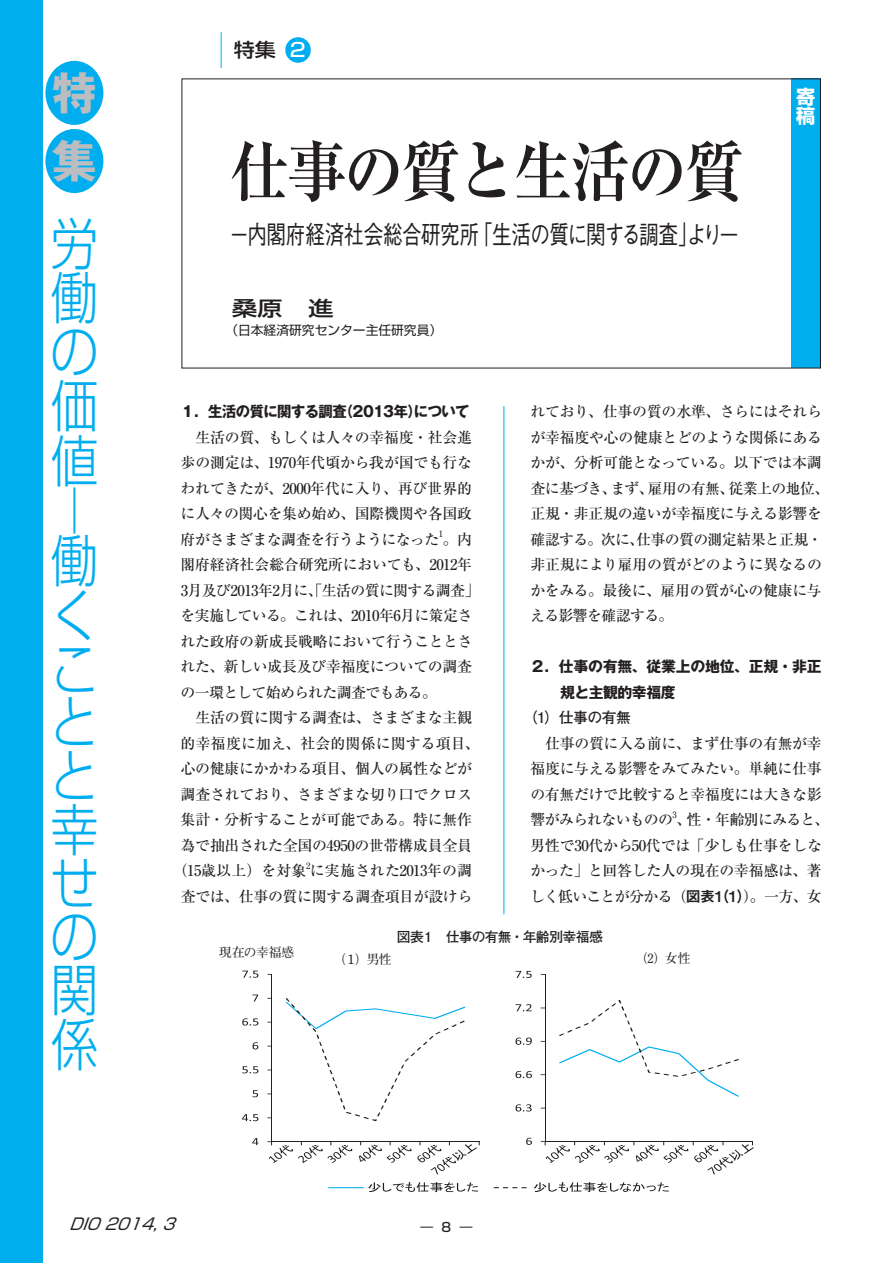
<style>
.page{position:relative;width:893px;height:1263px;background:#fff}
.page>*{position:absolute;margin:0;border:0;box-sizing:border-box;transform-origin:0 0}
.t1{font:700 65.85px "Ryumin Pro";letter-spacing:-.05em;color:#231f20;scale:.91 1}
.t2{font:300 55.95px/53.7px "Shin Go Pro";color:#00aeef;text-align:justify;scale:.86 1}
.t3{font:300 46.2px "Shin Go Pro";color:#00aeef;scale:1.04 1}
.t4{font:700 44.85px/68.1px "Gothic MB101 Pro";color:#bcbdc0}
.t5{font:500 25.5px "Gothic BBB Pro";letter-spacing:-.025em;color:#231f20;scale:.77 1}
.t6{font:500 20.4px "Shin Go Pro";color:#231f20;scale:1.25 1}
.t7{font:500 19.2px "Shin Go Pro";color:#231f20;scale:1.1 1}
.t8{font:700 19.2px/19.2px "Shin Go Pro";color:#fff}
.t9{font:italic 15.9px "Shin Go Pro";color:#231f20}
.t10{font:500 14.85px/25.5px "Ryumin Pro";letter-spacing:-.02em;color:#231f20;text-align:justify}
.t11{font:500 14.85px "Ryumin Pro";letter-spacing:-.04em;color:#231f20}
.t12{font:500 14.85px "Ryumin Pro";letter-spacing:.01em;color:#231f20}
.t13{font:700 14.85px/25.5px "Gothic MB101 Pro";letter-spacing:-.015em;color:#231f20}
.t14{font:700 14.85px "Gothic MB101 Pro";letter-spacing:-.035em;color:#231f20}
.t15{font:700 14.85px "Futo Go B101 Pro";letter-spacing:-.035em;color:#231f20}
.t16{font:700 13.8px "Futo Go B101 Pro";letter-spacing:-.055em;color:#231f20}
.t17{font:12.75px "Shin Go Pro";color:#231f20}
.t18{font:700 12.75px "Futo Min A101 Pro";letter-spacing:-.01em;color:#231f20}
.t19{font:500 12.75px "Shin Go Pro";color:#231f20}
.t20{font:500 8.7px "Ryumin Pro";color:#231f20}
.s1{color:#fff}
.s2{font-family:"Midashi Go Pro MB31";font-weight:400}
</style>
<div class="page">
<div style="left:791px;top:79px;width:30px;height:289px;background:#00aeef"></div>
<div style="left:0;top:0;width:43px;height:1263px;background:#00aeef"></div>
<div style="left:45px;top:61px;width:58px;height:64px;background:#00aeef;border-radius:50%"></div>
<div style="left:45px;top:129px;width:58px;height:64px;background:#00aeef;border-radius:50%"></div>
<div style="left:285px;top:37px;width:26px;height:26px;background:#00aeef;border-radius:50%"></div>
<hr style="left:221px;top:32px;width:1px;height:36px;background:#00aeef">
<hr style="left:504px;top:406px;width:1px;height:508px;background:#00aeef">
<hr style="left:271px;top:974px;width:1px;height:167px;background:#231f20">
<hr style="left:272px;top:1141px;width:207px;height:1px;background:#231f20">
<svg style="left:286px;top:998px;width:179px;height:123px"></svg>
<svg style="left:252px;top:1138px;width:6px;height:7px"></svg>
<svg style="left:242px;top:1114px;width:16px;height:7px"></svg>
<svg style="left:253px;top:1090px;width:5px;height:7px"></svg>
<svg style="left:242px;top:1066px;width:16px;height:7px"></svg>
<svg style="left:253px;top:1042px;width:5px;height:7px"></svg>
<svg style="left:242px;top:1018px;width:16px;height:7px"></svg>
<svg style="left:253px;top:994px;width:5px;height:7px"></svg>
<svg style="left:242px;top:971px;width:16px;height:7px"></svg>
<svg style="left:267px;top:1141px;width:86px;height:22px"></svg>
<svg style="left:359px;top:1142px;width:121px;height:32px"></svg>
<hr style="left:328px;top:1187px;width:36px;height:1px;background:#00aeef">
<svg style="left:368px;top:1182px;width:110px;height:10px"></svg>
<svg style="left:494px;top:1187px;width:33px;height:1px"></svg>
<svg style="left:534px;top:1182px;width:135px;height:10px"></svg>
<hr style="left:545px;top:974px;width:1px;height:167px;background:#231f20">
<svg style="left:541px;top:1141px;width:213px;height:33px"></svg>
<svg style="left:559px;top:1000px;width:180px;height:97px"></svg>
<svg style="left:526px;top:1138px;width:6px;height:7px"></svg>
<svg style="left:516px;top:1104px;width:16px;height:7px"></svg>
<svg style="left:516px;top:1071px;width:16px;height:7px"></svg>
<svg style="left:516px;top:1037px;width:16px;height:8px"></svg>
<svg style="left:515px;top:1004px;width:17px;height:7px"></svg>
<svg style="left:515px;top:971px;width:17px;height:7px"></svg>
<h3 class="t4" style="left:52px;top:53px;width:46px">特集</h3>
<h2 class="t2" style="left:50px;top:209px;width:55px;line-height:54.3px">労働の価値</h2>
<h3 class="t3" style="left:50px;top:473px;width:26px">─</h3>
<h2 class="t2" style="left:50px;top:527px;width:55px">働くことと幸せの関係</h2>
<p class="t7" style="left:234px;top:34px;width:67px">特集 <span class="s1">2</span></p>
<h1 class="t1" style="left:229px;top:119px;width:567px">仕事の質と生活の質</h1>
<h3 class="t5" style="left:229px;top:213px;width:665px">−内閣府経済社会総合研究所「生活の質に関する調査」より−</h3>
<h3 class="t6" style="left:232px;top:291px;width:83px">桑原　進</h3>
<p class="t17" style="left:225px;top:320px;width:218px">（日本経済研究センター主任研究員）</p>
<p class="t8" style="left:796px;top:85px;width:20px">寄稿</p>
<p class="t14" style="left:180px;top:399px;width:291px">１．生活の質に関する調査（2013年）について</p>
<p class="t10" style="left:180px;top:423px;width:293px">　生活の質、もしくは人々の幸福度・社会進歩の測定は、1970年代頃から我が国でも行なわれてきたが、2000年代に入り、再び世界的に人々の関心を集め始め、国際機関や各国政府がさまざまな調査を行うようになった。内</p>
<p class="t20" style="left:439px;top:527px;width:6px">1</p>
<p class="t10" style="left:181px;top:551px;width:293px">閣府経済社会総合研究所においても、2012年</p>
<p class="t11" style="left:181px;top:578px;width:300px">3月及び2013年2月に、「生活の質に関する調査」</p>
<p class="t11" style="left:180px;top:604px;width:293px">を実施している。これは、2010年6月に策定さ</p>
<p class="t10" style="left:181px;top:627px;width:293px">れた政府の新成長戦略において行うこととさ</p>
<p class="t10" style="left:181px;top:653px;width:293px">れた、新しい成長及び幸福度についての調査</p>
<p class="t11" style="left:181px;top:680px;width:258px">の一環として始められた調査でもある。</p>
<p class="t10" style="left:181px;top:704px;width:293px">　生活の質に関する調査は、さまざまな主観</p>
<p class="t12" style="left:181px;top:731px;width:301px">的幸福度に加え、社会的関係に関する項目、</p>
<p class="t10" style="left:181px;top:755px;width:293px">心の健康にかかわる項目、個人の属性などが</p>
<p class="t10" style="left:181px;top:780px;width:293px">調査されており、さまざまな切り口でクロス</p>
<p class="t10" style="left:181px;top:806px;width:293px">集計・分析することが可能である。特に無作</p>
<p class="t10" style="left:181px;top:831px;width:293px">為で抽出された全国の4950の世帯構成員全員</p>
<p class="t12" style="left:173px;top:859px;width:301px">（15歳以上）を対象に実施された2013年の調</p>
<p class="t20" style="left:306px;top:859px;width:6px">2</p>
<p class="t10" style="left:181px;top:882px;width:293px">査では、仕事の質に関する調査項目が設けら</p>
<p class="t10" style="left:530px;top:398px;width:301px;text-align:left">れており、仕事の質の水準、さらにはそれらが幸福度や心の健康とどのような関係にあるかが、分析可能となっている。以下では本調査に基づき、まず、雇用の有無、従業上の地位、正規・非正規の違いが幸福度に与える影響を確認する。次に、仕事の質の測定結果と正規・非正規により雇用の質がどのように異なるのかをみる。最後に、雇用の質が心の健康に与える影響を確認する。</p>
<p class="t13" style="left:560px;top:652px;width:263px;text-indent:-30px">２．仕事の有無、従業上の地位、正規・非正規と主観的幸福度</p>
<p class="t15" style="left:523px;top:706px;width:110px">（1）仕事の有無</p>
<p class="t10" style="left:530px;top:729px;width:301px;text-align:left">　仕事の質に入る前に、まず仕事の有無が幸福度に与える影響をみてみたい。単純に仕事の有無だけで比較すると幸福度には大きな影響がみられないものの、性・年齢別にみると、</p>
<p class="t20" style="left:672px;top:808px;width:6px">3</p>
<p class="t10" style="left:530px;top:831px;width:293px">男性で30代から50代では「少しも仕事をしなかった」と回答した人の現在の幸福感は、著しく低いことが分かる（<span class="s2">図表1（1）</span>）。一方、女</p>
<p class="t16" style="left:397px;top:926px;width:207px">図表１　仕事の有無・年齢別幸福感</p>
<p class="t18" style="left:219px;top:942px;width:77px">現在の幸福感</p>
<p class="t18" style="left:635px;top:948px;width:57px">（2）女性</p>
<p class="t18" style="left:333px;top:949px;width:60px">（１）男性</p>
<p class="t9" style="left:69px;top:1210px;width:115px">DIO2014,3</p>
<p class="t19" style="left:420px;top:1216px;width:54px">― 8 ―</p>
</div>
